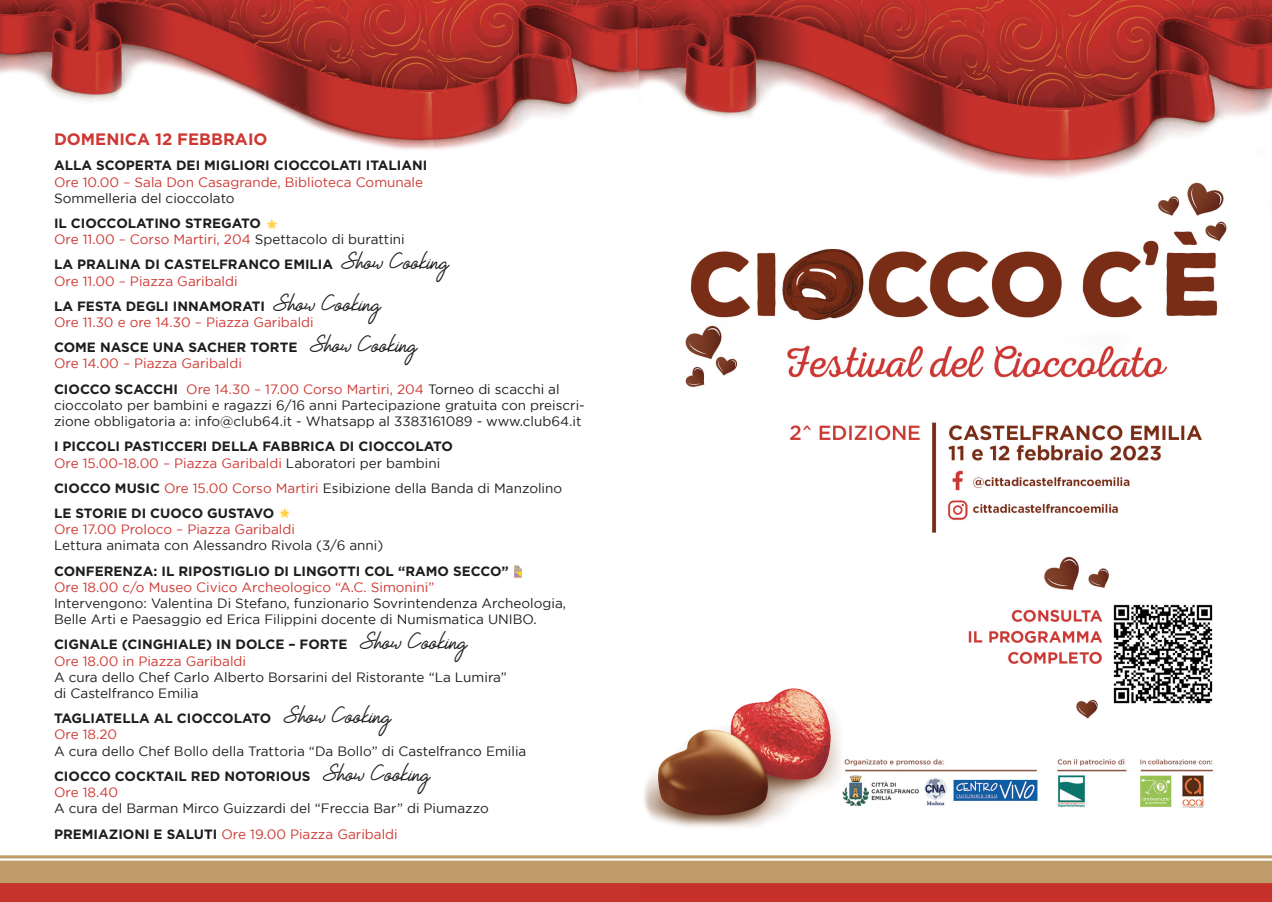
<style>
.page{position:relative;width:1272px;height:902px;background:#fff}
.page>*{position:absolute;margin:0;border:0;box-sizing:border-box;transform-origin:0 0}
.t1{font:700 16.5px "Gotham";color:#ce3732}
.t2{font:13.5px/16.2px "Gotham";color:#1d1d1b}
.t3{font:700 13.5px "Gotham";color:#1d1d1b}
.t4{font:13.5px "Gotham";color:#ce3732}
.s1{color:#1d1d1b}
.s2{font-family:"Almairah 03";font-weight:400;font-size:24px}
.s3{font-weight:700}
.s4{color:#ce3732}
.s5{font-weight:700;color:#1d1d1b}
</style>
<div class="page">
<img style="left:0;top:0;width:1271px;height:901px">
<svg style="left:514px;top:565px;width:9px;height:13px"></svg>
<svg style="left:266px;top:219px;width:11px;height:11px"></svg>
<svg style="left:279px;top:507px;width:11px;height:12px"></svg>
<p class="t1" style="left:54px;top:128px;width:215px">DOMENICA 12 FEBBRAIO</p>
<p class="t3" style="left:54px;top:156px;width:375px">ALLA SCOPERTA DEI MIGLIORI CIOCCOLATI ITALIANI</p>
<p class="t4" style="left:54px;top:174px;width:370px">Ore 10.00 – Sala Don Casagrande, Biblioteca Comunale</p>
<p class="t2" style="left:54px;top:190px;width:182px">Sommelleria del cioccolato</p>
<p class="t3" style="left:54px;top:214px;width:208px">IL CIOCCOLATINO STREGATO</p>
<p class="t4" style="left:54px;top:232px;width:352px">Ore 11.00 – Corso Martiri, 204 <span class="s1">Spettacolo di burattini</span></p>
<p class="t3" style="left:54px;top:255px;width:395px">LA PRALINA DI CASTELFRANCO EMILIA <span class="s2">Show Cooking</span></p>
<p class="t4" style="left:54px;top:273px;width:185px">Ore 11.00 – Piazza Garibaldi</p>
<p class="t3" style="left:54px;top:297px;width:327px">LA FESTA DEGLI INNAMORATI <span class="s2">Show Cooking</span></p>
<p class="t4" style="left:54px;top:315px;width:261px">Ore 11.30 e ore 14.30 – Piazza Garibaldi</p>
<p class="t3" style="left:54px;top:338px;width:363px">COME NASCE UNA SACHER TORTE <span class="s2">Show Cooking</span></p>
<p class="t4" style="left:54px;top:356px;width:189px">Ore 14.00 – Piazza Garibaldi</p>
<p class="t2" style="left:54px;top:380px;width:532px"><span class="s3">CIOCCO SCACCHI</span> <span class="s4">Ore 14.30 – 17.00 Corso Martiri, 204</span> Torneo di scacchi al cioccolato per bambini e ragazzi 6/16 anni Partecipazione gratuita con preiscri&shy;zione obbligatoria a: info@club64.it - Whatsapp al 3383161089 - www.club64.it</p>
<p class="t3" style="left:54px;top:437px;width:400px">I PICCOLI PASTICCERI DELLA FABBRICA DI CIOCCOLATO</p>
<p class="t4" style="left:54px;top:455px;width:388px">Ore 15.00-18.00 – Piazza Garibaldi <span class="s1">Laboratori per bambini</span></p>
<p class="t2" style="left:54px;top:479px;width:509px"><span class="s3">CIOCCO MUSIC</span> <span class="s4">Ore 15.00 Corso Martiri</span> Esibizione della Banda di Manzolino</p>
<p class="t3" style="left:54px;top:504px;width:222px">LE STORIE DI CUOCO GUSTAVO</p>
<p class="t4" style="left:54px;top:522px;width:242px">Ore 17.00 Proloco – Piazza Garibaldi</p>
<p class="t2" style="left:54px;top:537px;width:331px">Lettura animata con Alessandro Rivola (3/6 anni)</p>
<p class="t3" style="left:54px;top:561px;width:456px">CONFERENZA: IL RIPOSTIGLIO DI LINGOTTI COL “RAMO SECCO”</p>
<p class="t4" style="left:54px;top:579px;width:382px">Ore 18.00 c/o Museo Civico Archeologico “A.C. Simonini”</p>
<p class="t2" style="left:54px;top:595px;width:513px">Intervengono: Valentina Di Stefano, funzionario Sovrintendenza Archeologia,<br>Belle Arti e Paesaggio ed Erica Filippini docente di Numismatica UNIBO.</p>
<p class="t3" style="left:54px;top:635px;width:413px">CIGNALE (CINGHIALE) IN DOLCE – FORTE <span class="s2">Show Cooking</span></p>
<p class="t4" style="left:54px;top:653px;width:193px">Ore 18.00 in Piazza Garibaldi</p>
<p class="t2" style="left:54px;top:668px;width:454px">A cura dello Chef Carlo Alberto Borsarini del Ristorante “La Lumira”</p>
<p class="t2" style="left:54px;top:685px;width:146px">di Castelfranco Emilia</p>
<p class="t3" style="left:54px;top:709px;width:337px">TAGLIATELLA AL CIOCCOLATO <span class="s2">Show Cooking</span></p>
<p class="t4" style="left:54px;top:727px;width:65px">Ore 18.20</p>
<p class="t2" style="left:54px;top:742px;width:474px">A cura dello Chef Bollo della Trattoria “Da Bollo” di Castelfranco Emilia</p>
<p class="t3" style="left:54px;top:767px;width:376px">CIOCCO COCKTAIL RED NOTORIOUS <span class="s2">Show Cooking</span></p>
<p class="t4" style="left:54px;top:784px;width:66px">Ore 18.40</p>
<p class="t2" style="left:54px;top:800px;width:436px">A cura del Barman Mirco Guizzardi del “Freccia Bar” di Piumazzo</p>
<p class="t4" style="left:54px;top:826px;width:345px"><span class="s5">PREMIAZIONI E SALUTI</span> Ore 19.00 Piazza Garibaldi</p>
</div>
